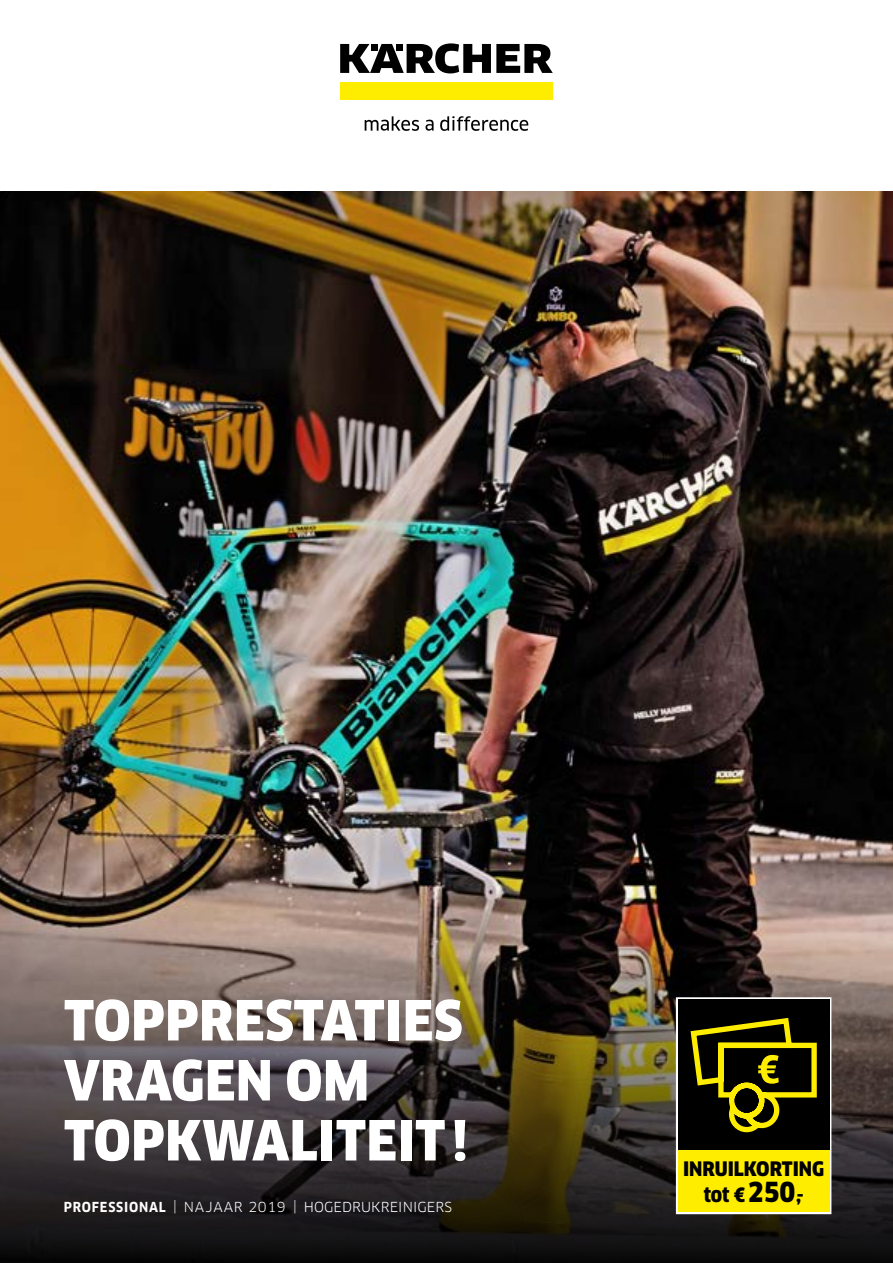
<style>
.page{position:relative;width:893px;height:1263px;background:#fff}
.page>*{position:absolute;margin:0;border:0;box-sizing:border-box;transform-origin:0 0}
.t1{font:900 54px/60px "Clan Pro Narr";letter-spacing:.01em;color:#fff}
.t2{font:900 19.5px/25.5px "Clan Pro Narr";color:#000;text-align:center}
.t3{font:13.5px "Clan Pro";letter-spacing:.01em;color:#fff}
.s1{font-family:"Clan Pro Narr";font-weight:700}
.s2{font-size:27px}
</style>
<div class="page">
<svg style="left:440px;top:116px;width:88px;height:15px"></svg>
<svg style="left:425px;top:120px;width:9px;height:11px"></svg>
<svg style="left:365px;top:116px;width:54px;height:15px"></svg>
<div style="left:340px;top:82px;width:213px;height:17px;background:#ffed00"></div>
<svg style="left:340px;top:43px;width:213px;height:30px"></svg>
<img style="left:0;top:191px;width:893px;height:734px">
<svg style="left:0;top:925px;width:893px;height:338px;background:#4b423b"></svg>
<svg style="left:676px;top:997px;width:155px;height:217px"></svg>
<div style="left:678px;top:999px;width:151px;height:151px;background:#000"></div>
<svg style="left:690px;top:1018px;width:127px;height:115px"></svg>
<div style="left:678px;top:1150px;width:151px;height:62px;background:#ffed00"></div>
<h1 class="t1" style="left:64px;top:991px;width:405px">TOPPRESTATIES<br>VRAGEN OM<br>TOPKWALITEIT!</h1>
<p class="t3" style="left:64px;top:1199px;width:390px"><span class="s1">PROFESSIONAL</span> | NAJAAR 2019 | HOGEDRUKREINIGERS</p>
<h2 class="t2" style="left:683px;top:1156px;width:143px">INRUILKORTING tot €<span class="s2">250</span>,-</h2>
</div>
